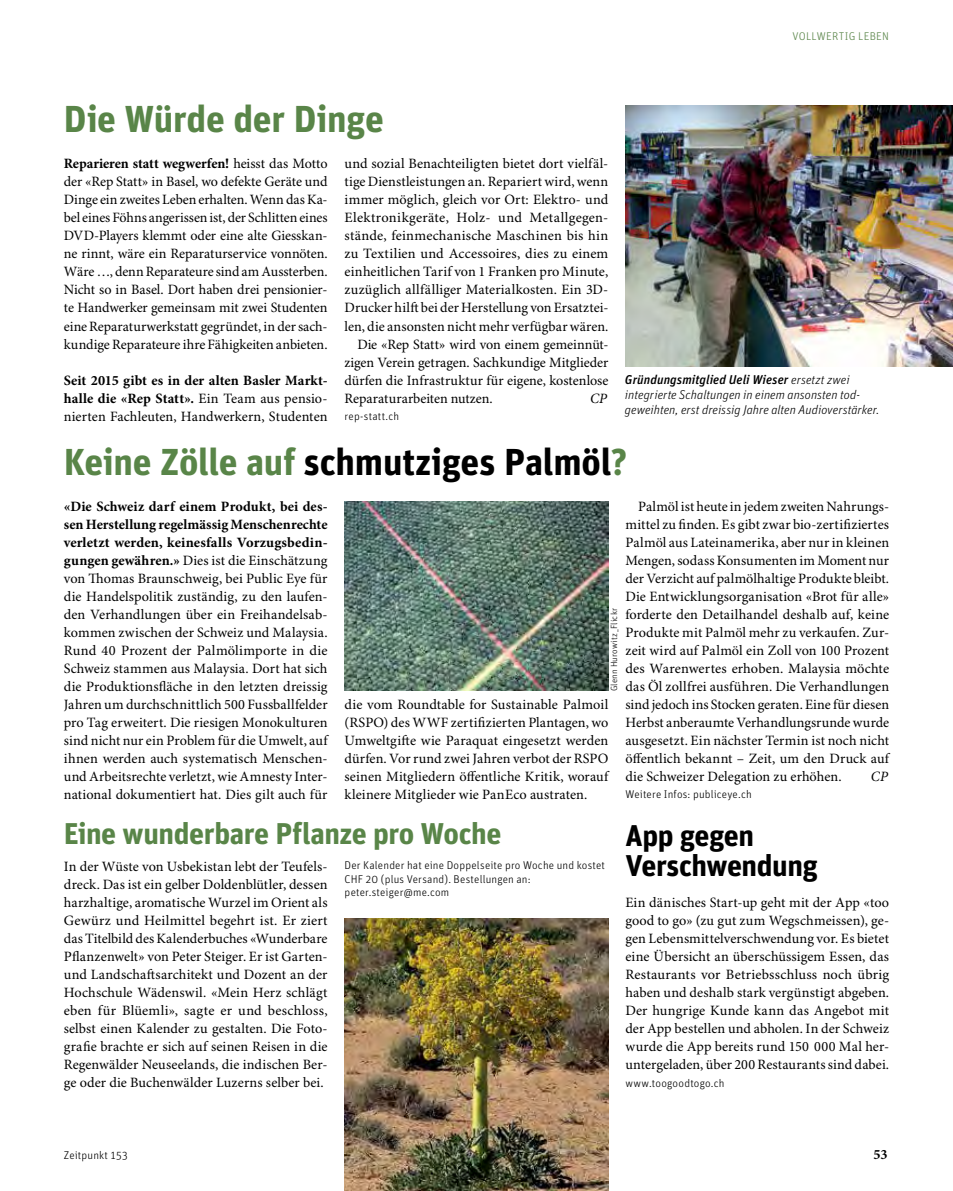
<style>
.page{position:relative;width:953px;height:1191px;background:#fff}
.page>*{position:absolute;margin:0;border:0;box-sizing:border-box;transform-origin:0 0}
.t1{font:700 37.5px "Unit OT";letter-spacing:-.005em;color:#000}
.t2{font:700 37.5px "Unit OT";letter-spacing:-.01em;color:#598548}
.t3{font:700 30px "Unit OT";letter-spacing:-.015em;color:#598548}
.t4{font:700 30px/30px "Unit OT";letter-spacing:-.015em;color:#000}
.t5{font:14.25px/18px "Minion Pro";letter-spacing:.005em;color:#000;text-align:justify}
.t6{font:italic 14.25px "Minion Pro";color:#000}
.t7{font:700 14.25px "Minion Pro";color:#000}
.t8{font:italic 300 12.75px/15px "Unit OT";color:#000}
.t9{font:300 11.25px/13.5px "Unit OT";letter-spacing:.015em;color:#000}
.t10{font:300 11.25px "Unit OT";letter-spacing:.03em;color:#598548}
.t11{font:300 9px "Unit OT";letter-spacing:.025em;color:#000}
.s1{font-weight:700}
.s2{font-weight:500}
.s3{color:#598548}
</style>
<div class="page">
<img style="left:625px;top:106px;width:327px;height:260px">
<img style="left:344px;top:502px;width:264px;height:188px">
<img style="left:344px;top:918px;width:264px;height:273px">
<p class="t10" style="left:792px;top:29px;width:98px">VOLLWERTIG LEBEN</p>
<h1 class="t2" style="left:64px;top:94px;width:321px">Die Würde der Dinge</h1>
<p class="t5" style="left:64px;top:155px;width:265px"><span class="s1">Reparieren statt wegwerfen!</span> heisst das Motto der «Rep Statt» in Basel, wo defekte Geräte und Dinge ein zweites Leben erhalten. Wenn das Ka&shy;bel eines Föhns angerissen ist, der Schlitten eines DVD-Players klemmt oder eine alte Giesskan&shy;ne rinnt, wäre ein Reparaturservice vonnöten.<br>Wäre …, denn Reparateure sind am Aussterben.<br>Nicht so in Basel. Dort haben drei pensionier&shy;te Handwerker gemeinsam mit zwei Studenten eine Reparaturwerkstatt gegründet, in der sach&shy;kundige Reparateure ihre Fähigkeiten anbieten.</p>
<p class="t5" style="left:64px;top:371px;width:265px"><span class="s1">Seit 2015 gibt es in der alten Basler Markt&shy;halle die «Rep Statt».</span> Ein Team aus pensio&shy;nierten Fachleuten, Handwerkern, Studenten</p>
<p class="t5" style="left:344px;top:155px;width:265px">und sozial Benachteiligten bietet dort vielfäl-</p>
<p class="t5" style="left:344px;top:173px;width:265px">tige Dienstleistungen an. Repariert wird, wenn</p>
<p class="t5" style="left:344px;top:191px;width:265px">immer möglich, gleich vor Ort: Elektro- und</p>
<p class="t5" style="left:344px;top:209px;width:265px">Elektronikgeräte, Holz- und Metallgegen-</p>
<p class="t5" style="left:344px;top:227px;width:265px">stände, feinmechanische Maschinen bis hin</p>
<p class="t5" style="left:344px;top:245px;width:265px">zu Textilien und Accessoires, dies zu einem</p>
<p class="t5" style="left:344px;top:263px;width:265px">einheitlichen Tarif von 1 Franken pro Minute,</p>
<p class="t5" style="left:344px;top:281px;width:265px">zuzüglich allfälliger Materialkosten. Ein 3D-</p>
<p class="t5" style="left:344px;top:299px;width:265px">Drucker hilft bei der Herstellung von Ersatztei-</p>
<p class="t5" style="left:344px;top:317px;width:265px">len, die ansonsten nicht mehr verfügbar wären.</p>
<p class="t5" style="left:357px;top:335px;width:252px">Die «Rep Statt» wird von einem gemeinnüt-</p>
<p class="t5" style="left:344px;top:353px;width:265px">zigen Verein getragen. Sachkundige Mitglieder</p>
<p class="t5" style="left:344px;top:371px;width:265px">dürfen die Infrastruktur für eigene, kostenlose</p>
<p class="t5" style="left:344px;top:389px;width:150px">Reparaturarbeiten nutzen.</p>
<p class="t6" style="left:590px;top:389px;width:18px">CP</p>
<p class="t9" style="left:344px;top:410px;width:56px">rep-statt.ch</p>
<p class="t8" style="left:625px;top:372px;width:256px"><span class="s2">Gründungsmitglied Ueli Wieser</span> ersetzt zwei integrierte Schaltungen in einem ansonsten tod&shy;geweihten, erst dreissig Jahre alten Audioverstärker.</p>
<h1 class="t1" style="left:64px;top:438px;width:565px"><span class="s3">Keine Zölle auf</span> schmutziges Palmöl<span class="s3">?</span></h1>
<p class="t5" style="left:64px;top:497px;width:265px"><span class="s1">«Die Schweiz darf einem Produkt, bei des&shy;sen Herstellung regelmässig Menschenrechte verletzt werden, keinesfalls Vorzugsbedin&shy;gungen gewähren.»</span> Dies ist die Einschätzung von Thomas Braunschweig, bei Public Eye für die Handelspolitik zuständig, zu den laufen&shy;den Verhandlungen über ein Freihandelsab&shy;kommen zwischen der Schweiz und Malaysia.<br>Rund 40 Prozent der Palmölimporte in die Schweiz stammen aus Malaysia. Dort hat sich die Produktionsfläche in den letzten dreissig Jahren um durchschnittlich 500 Fussballfelder pro Tag erweitert. Die riesigen Monokulturen sind nicht nur ein Problem für die Umwelt, auf ihnen werden auch systematisch Menschen&shy;und Arbeitsrechte verletzt, wie Amnesty Inter&shy;national dokumentiert hat. Dies gilt auch für</p>
<p class="t5" style="left:625px;top:497px;width:265px;text-indent:13px">Palmöl ist heute in jedem zweiten Nahrungs&shy;mittel zu finden. Es gibt zwar bio-zertifiziertes Palmöl aus Lateinamerika, aber nur in kleinen Mengen, sodass Konsumenten im Moment nur der Verzicht auf palmölhaltige Produkte bleibt.<br>Die Entwicklungsorganisation «Brot für alle» forderte den Detailhandel deshalb auf, keine Produkte mit Palmöl mehr zu verkaufen. Zur&shy;zeit wird auf Palmöl ein Zoll von 100 Prozent des Warenwertes erhoben. Malaysia möchte das Öl zollfrei ausführen. Die Verhandlungen sind jedoch ins Stocken geraten. Eine für diesen Herbst anberaumte Verhandlungsrunde wurde ausgesetzt. Ein nächster Termin ist noch nicht öffentlich bekannt – Zeit, um den Druck auf die Schweizer Delegation zu erhöhen.</p>
<p class="t11" style="left:608px;top:691px;width:85px;rotate:-90deg">Glenn Hurowitz_Flickr</p>
<p class="t5" style="left:344px;top:695px;width:265px">die vom Roundtable for Sustainable Palmoil (RSPO) des WWF zertifizierten Plantagen, wo Umweltgifte wie Paraquat eingesetzt werden dürfen. Vor rund zwei Jahren verbot der RSPO seinen Mitgliedern öffentliche Kritik, worauf kleinere Mitglieder wie PanEco austraten.</p>
<p class="t6" style="left:870px;top:767px;width:18px">CP</p>
<p class="t9" style="left:625px;top:788px;width:128px">Weitere Infos: publiceye.ch</p>
<h2 class="t3" style="left:64px;top:814px;width:439px">Eine wunderbare Pflanze pro Woche</h2>
<p class="t5" style="left:64px;top:857px;width:265px">In der Wüste von Usbekistan lebt der Teufels&shy;dreck. Das ist ein gelber Doldenblütler, dessen harzhaltige, aromatische Wurzel im Orient als Gewürz und Heilmittel begehrt ist. Er ziert das Titelbild des Kalenderbuches «Wunderbare Pflanzenwelt» von Peter Steiger. Er ist Garten&shy;und Landschaftsarchitekt und Dozent an der Hochschule Wädenswil. «Mein Herz schlägt eben für Blüemli», sagte er und beschloss, selbst einen Kalender zu gestalten. Die Foto&shy;grafie brachte er sich auf seinen Reisen in die Regenwälder Neuseelands, die indischen Ber&shy;ge oder die Buchenwälder Luzerns selber bei.</p>
<p class="t9" style="left:344px;top:858px;width:262px">Der Kalender hat eine Doppelseite pro Woche und kostet<br>CHF 20 (plus Versand). Bestellungen an: peter.steiger@me.com</p>
<h2 class="t4" style="left:625px;top:820px;width:194px">App gegen<br>Verschwendung</h2>
<p class="t5" style="left:625px;top:893px;width:265px">Ein dänisches Start-up geht mit der App «too good to go» (zu gut zum Wegschmeissen), ge&shy;gen Lebensmittelverschwendung vor. Es bietet eine Übersicht an überschüssigem Essen, das Restaurants vor Betriebsschluss noch übrig haben und deshalb stark vergünstigt abgeben.<br>Der hungrige Kunde kann das Angebot mit der App bestellen und abholen. In der Schweiz wurde die App bereits rund 150 000 Mal her&shy;untergeladen, über 200 Restaurants sind dabei.</p>
<p class="t9" style="left:625px;top:1076px;width:101px">www.toogoodtogo.ch</p>
<p class="t9" style="left:64px;top:1148px;width:65px">Zeitpunkt 153</p>
<p class="t7" style="left:873px;top:1145px;width:16px">53</p>
</div>
